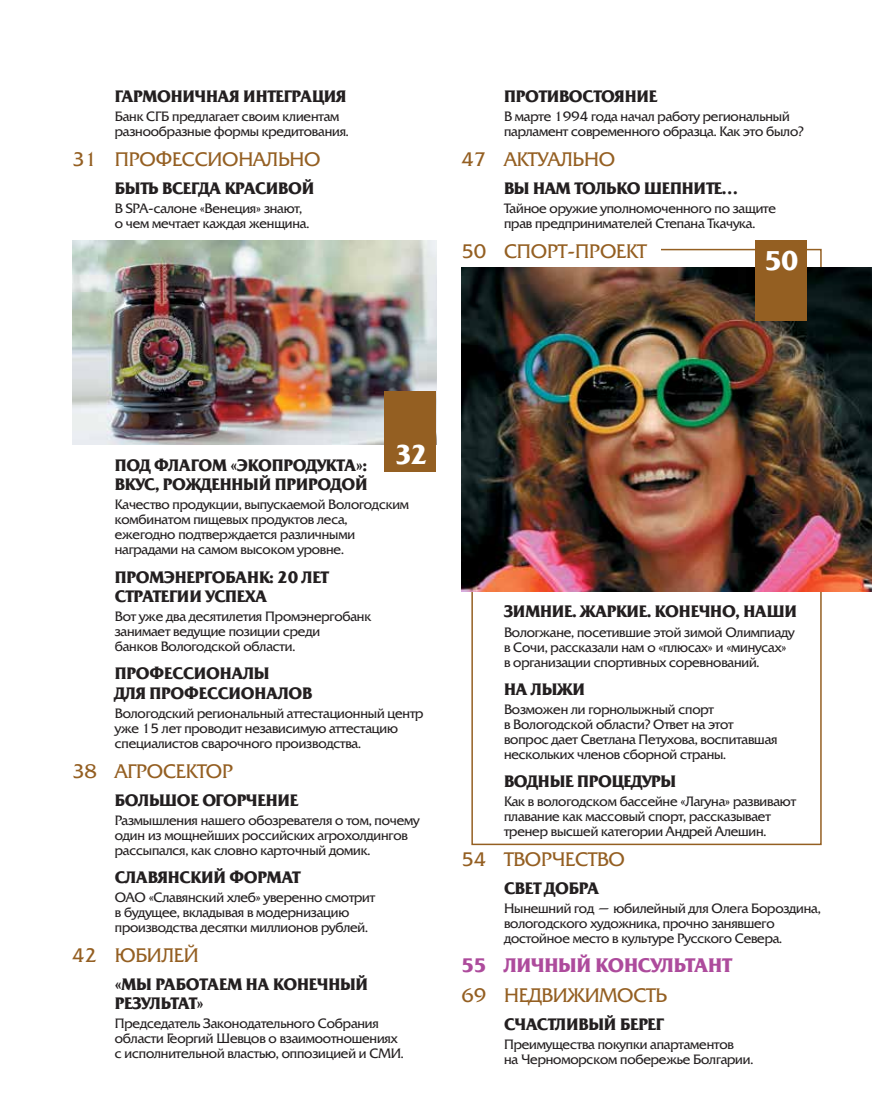
<style>
.page{position:relative;width:872px;height:1106px;background:#fff}
.page>*{position:absolute;margin:0;border:0;box-sizing:border-box;transform-origin:0 0}
.t1{font:700 27px "Friz Quadrata C";color:#fff}
.t2{font:19.5px "Friz Quadrata C";letter-spacing:-.01em;color:#945f22}
.t3{font:700 19.5px "Friz Quadrata C";letter-spacing:-.01em;color:#ad4b9c}
.t4{font:700 16.5px/19.5px "Friz Quadrata C";letter-spacing:-.01em;color:#231f20}
.t5{font:13.5px/15px "Friz Quadrata C";letter-spacing:-.01em;color:#231f20}
</style>
<div class="page">
<img style="left:461px;top:267px;width:411px;height:324px">
<img style="left:72px;top:240px;width:364px;height:204px">
<div style="left:384px;top:391px;width:52px;height:81px;background:#945f22"></div>
<div style="left:755px;top:240px;width:52px;height:81px;background:#945f22"></div>
<p class="t4" style="left:115px;top:87px;width:233px">ГАРМОНИЧНАЯ ИНТЕГРАЦИЯ</p>
<p class="t5" style="left:115px;top:109px;width:235px">Банк СГБ предлагает своим клиентам разнообразные формы кредитования.</p>
<h2 class="t2" style="left:72px;top:148px;width:250px">31 ПРОФЕССИОНАЛЬНО</h2>
<p class="t4" style="left:115px;top:179px;width:201px">БЫТЬ ВСЕГДА КРАСИВОЙ</p>
<p class="t5" style="left:115px;top:201px;width:196px">В SPA-салоне «Венеция» знают, о чем мечтает каждая женщина.</p>
<p class="t4" style="left:504px;top:87px;width:155px">ПРОТИВОСТОЯНИЕ</p>
<p class="t5" style="left:504px;top:109px;width:301px">В марте 1994 года начал работу региональный парламент современного образца. Как это было?</p>
<h2 class="t2" style="left:461px;top:148px;width:155px">47 АКТУАЛЬНО</h2>
<p class="t4" style="left:504px;top:179px;width:235px">ВЫ НАМ ТОЛЬКО ШЕПНИТЕ…</p>
<p class="t5" style="left:504px;top:201px;width:273px">Тайное оружие уполномоченного по защите прав предпринимателей Степана Ткачука.</p>
<h2 class="t2" style="left:461px;top:240px;width:187px">50 СПОРТ-ПРОЕКТ</h2>
<h1 class="t1" style="left:764px;top:244px;width:35px">50</h1>
<h1 class="t1" style="left:395px;top:438px;width:34px">32</h1>
<p class="t4" style="left:115px;top:455px;width:254px">ПОД ФЛАГОМ «ЭКОПРОДУКТА»:<br>ВКУС, РОЖДЕННЫЙ ПРИРОДОЙ</p>
<p class="t5" style="left:115px;top:497px;width:296px">Качество продукции, выпускаемой Вологодским комбинатом пищевых продуктов леса, ежегодно подтверждается различными наградами на самом высоком уровне.</p>
<p class="t4" style="left:115px;top:567px;width:215px">ПРОМЭНЕРГОБАНК: 20 ЛЕТ<br>СТРАТЕГИИ УСПЕХА</p>
<p class="t5" style="left:115px;top:609px;width:258px">Вот уже два десятилетия Промэнергобанк занимает ведущие позиции среди<br>банков Вологодской области.</p>
<p class="t4" style="left:115px;top:664px;width:199px">ПРОФЕССИОНАЛЫ<br>ДЛЯ ПРОФЕССИОНАЛОВ</p>
<p class="t5" style="left:115px;top:706px;width:310px">Вологодский региональный аттестационный центр уже 15 лет проводит независимую аттестацию специалистов сварочного производства.</p>
<h2 class="t2" style="left:72px;top:759px;width:162px">38 АГРОСЕКТОР</h2>
<p class="t4" style="left:115px;top:790px;width:185px">БОЛЬШОЕ ОГОРЧЕНИЕ</p>
<p class="t5" style="left:115px;top:813px;width:306px">Размышления нашего обозревателя о том, почему один из мощнейших российских агрохолдингов рассыпался, как словно карточный домик.</p>
<p class="t4" style="left:115px;top:867px;width:187px">СЛАВЯНСКИЙ ФОРМАТ</p>
<p class="t5" style="left:115px;top:890px;width:262px">ОАО «Славянский хлеб» уверенно смотрит в будущее, вкладывая в модернизацию производства десятки миллионов рублей.</p>
<h2 class="t2" style="left:72px;top:943px;width:128px">42 ЮБИЛЕЙ</h2>
<p class="t4" style="left:115px;top:974px;width:255px">«МЫ РАБОТАЕМ НА КОНЕЧНЫЙ<br>РЕЗУЛЬТАТ»</p>
<p class="t5" style="left:115px;top:1016px;width:290px">Председатель Законодательного Собрания области Георгий Шевцов о взаимоотношениях с исполнительной властью, оппозицией и СМИ.</p>
<p class="t4" style="left:504px;top:602px;width:294px">ЗИМНИЕ. ЖАРКИЕ. КОНЕЧНО, НАШИ</p>
<p class="t5" style="left:504px;top:624px;width:292px">Вологжане, посетившие этой зимой Олимпиаду в Сочи, рассказали нам о «плюсах» и «минусах» в организации спортивных соревнований.</p>
<p class="t4" style="left:504px;top:679px;width:82px">НА ЛЫЖИ</p>
<p class="t5" style="left:504px;top:702px;width:275px">Возможен ли горнолыжный спорт<br>в Вологодской области? Ответ на этот вопрос дает Светлана Петухова, воспитавшая нескольких членов сборной страны.</p>
<p class="t4" style="left:504px;top:771px;width:174px">ВОДНЫЕ ПРОЦЕДУРЫ</p>
<p class="t5" style="left:504px;top:794px;width:293px">Как в вологодском бассейне «Лагуна» развивают плавание как массовый спорт, рассказывает тренер высшей категории Андрей Алешин.</p>
<h2 class="t2" style="left:461px;top:847px;width:165px">54 ТВОРЧЕСТВО</h2>
<p class="t4" style="left:504px;top:878px;width:97px">СВЕТ ДОБРА</p>
<p class="t5" style="left:504px;top:901px;width:318px">Нынешний год — юбилейный для Олега Бороздина, вологодского художника, прочно занявшего достойное место в культуре Русского Севера.</p>
<h2 class="t3" style="left:461px;top:954px;width:272px">55 ЛИЧНЫЙ КОНСУЛЬТАНТ</h2>
<h2 class="t2" style="left:461px;top:984px;width:207px">69 НЕДВИЖИМОСТЬ</h2>
<p class="t4" style="left:504px;top:1014px;width:161px">СЧАСТЛИВЫЙ БЕРЕГ</p>
<p class="t5" style="left:504px;top:1037px;width:251px">Преимущества покупки апартаментов<br>на Черноморском побережье Болгарии.</p>
</div>
